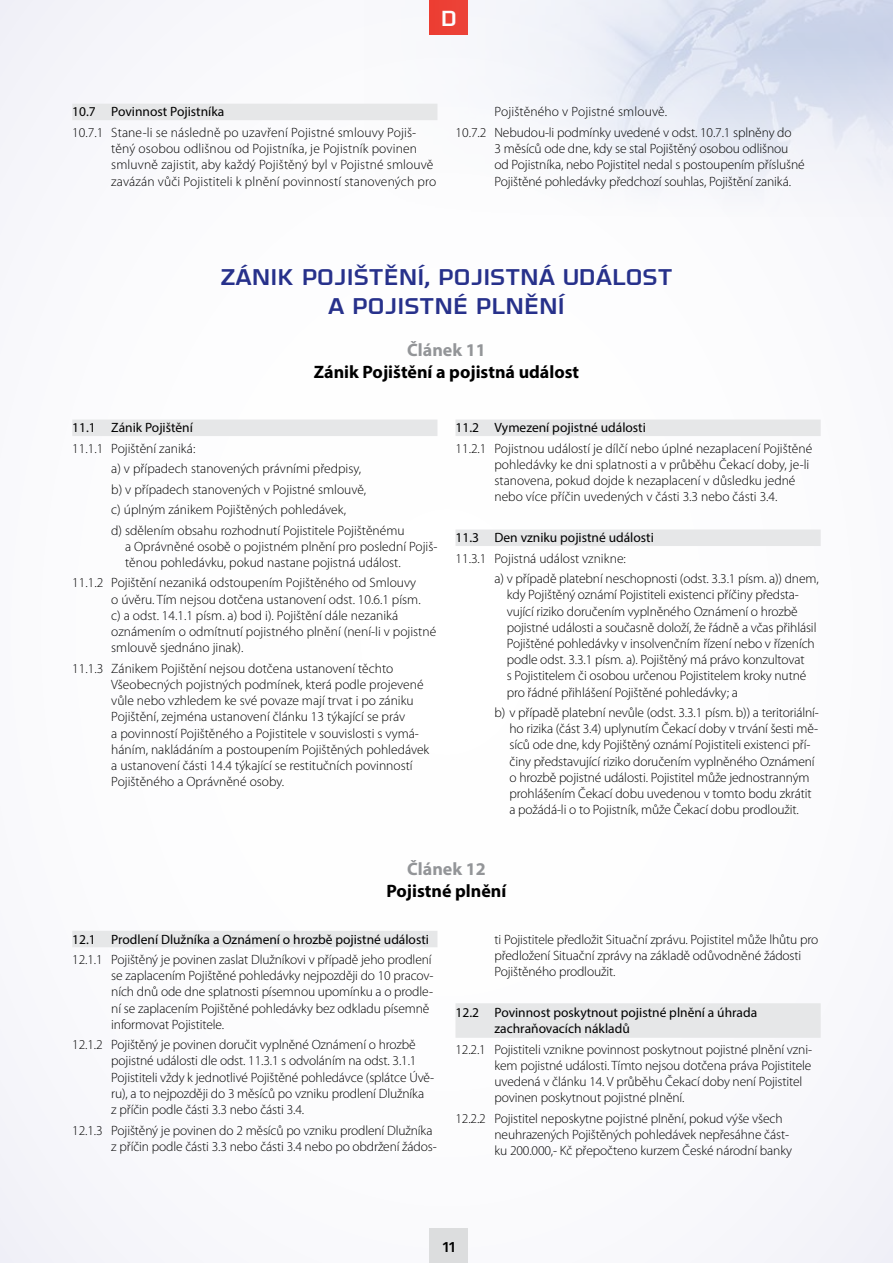
<style>
.page{position:relative;width:893px;height:1263px;background:#fff}
.page>*{position:absolute;margin:0;border:0;box-sizing:border-box;transform-origin:0 0}
.t1{font:500 24px/28.8px "Olney";color:#27318b;text-align:center}
.t2{font:500 22.95px "Olney";color:#fff}
.t3{font:700 18px "Myriad Pro";color:#000}
.t4{font:700 18px "Myriad Pro";color:#939598}
.t5{font:500 15px "Olney";color:#000}
.t6{font:300 13.5px/16.2px "Myriad Pro";letter-spacing:-.01em;color:#000}
.t7{font:13.5px/16.2px "Myriad Pro";color:#000}
.t8{font:300 13.5px/16.2px "Myriad Pro";letter-spacing:.01em;color:#000}
</style>
<div class="page">
<div style="left:429px;top:1229px;width:39px;height:34px;background:#dcddde"></div>
<img style="left:364px;top:0;width:529px;height:217px">
<div style="left:72px;top:104px;width:365px;height:16px;background:#e6e7e8"></div>
<div style="left:72px;top:420px;width:365px;height:16px;background:#e6e7e8"></div>
<div style="left:455px;top:420px;width:366px;height:16px;background:#e6e7e8"></div>
<div style="left:455px;top:529px;width:366px;height:17px;background:#e6e7e8"></div>
<div style="left:72px;top:931px;width:365px;height:16px;background:#e6e7e8"></div>
<div style="left:455px;top:1003px;width:366px;height:35px;background:#e6e7e8"></div>
<h2 class="t2" style="left:441px;top:3px;width:17px">D</h2>
<p class="t7" style="left:72px;top:104px;width:154px">10.7 Povinnost Pojistníka</p>
<p class="t8" style="left:111px;top:125px;width:326px;text-indent:-39px">10.7.1 Stane-li se následně po uzavření Pojistné smlouvy Pojiš&shy;těný osobou odlišnou od Pojistníka, je Pojistník povinen smluvně zajistit, aby každý Pojištěný byl v Pojistné smlouvě zavázán vůči Pojistiteli k plnění povinností stanovených pro</p>
<p class="t6" style="left:455px;top:102px;width:338px;line-height:20.4px;text-indent:39px">Pojištěného v Pojistné smlouvě.<br>10.7.2 Nebudou-li podmínky uvedené v odst. 10.7.1 splněny do</p>
<p class="t6" style="left:494px;top:141px;width:312px">3 měsíců ode dne, kdy se stal Pojištěný osobou odlišnou od Pojistníka, nebo Pojistitel nedal s postoupením příslušné<br>Pojištěné pohledávky předchozí souhlas, Pojištění zaniká.</p>
<h1 class="t1" style="left:220px;top:262px;width:454px">ZÁNIK POJIŠTĚNÍ, POJISTNÁ UDÁLOST<br>A POJISTNÉ PLNĚNÍ</h1>
<h3 class="t4" style="left:407px;top:338px;width:80px">Článek 11</h3>
<h3 class="t3" style="left:314px;top:360px;width:267px">Zánik Pojištění a pojistná událost</h3>
<p class="t7" style="left:72px;top:419px;width:122px">11.1 Zánik Pojištění</p>
<p class="t6" style="left:111px;top:438px;width:295px;line-height:20.4px;text-indent:-39px">11.1.1 Pojištění zaniká:<br>a) v případech stanovených právními předpisy,<br>b) v případech stanovených v Pojistné smlouvě,<br>c) úplným zánikem Pojištěných pohledávek,<br>d) sdělením obsahu rozhodnutí Pojistitele Pojištěnému</p>
<p class="t6" style="left:125px;top:538px;width:314px">a Oprávněné osobě o pojistném plnění pro poslední Pojiš&shy;těnou pohledávku, pokud nastane pojistná událost.</p>
<p class="t6" style="left:111px;top:575px;width:326px;text-indent:-39px">11.1.2 Pojištění nezaniká odstoupením Pojištěného od Smlouvy<br>o úvěru. Tím nejsou dotčena ustanovení odst. 10.6.1 písm.<br>c) a odst. 14.1.1 písm. a) bod i). Pojištění dále nezaniká oznámením o odmítnutí pojistného plnění (není-li v pojistné smlouvě sjednáno jinak).</p>
<p class="t6" style="left:111px;top:660px;width:320px;text-indent:-39px">11.1.3 Zánikem Pojištění nejsou dotčena ustanovení těchto Všeobecných pojistných podmínek, která podle projevené vůle nebo vzhledem ke své povaze mají trvat i po zániku Pojištění, zejména ustanovení článku 13 týkající se práv<br>a povinností Pojištěného a Pojistitele v souvislosti s vymá&shy;háním, nakládáním a postoupením Pojištěných pohledávek a ustanovení části 14.4 týkající se restitučních povinností Pojištěného a Oprávněné osoby.</p>
<p class="t7" style="left:455px;top:419px;width:192px">11.2 Vymezení pojistné události</p>
<p class="t6" style="left:494px;top:440px;width:319px;text-indent:-39px">11.2.1 Pojistnou událostí je dílčí nebo úplné nezaplacení Pojištěné pohledávky ke dni splatnosti a v průběhu Čekací doby, je-li stanovena, pokud dojde k nezaplacení v důsledku jedné nebo více příčin uvedených v části 3.3 nebo části 3.4.</p>
<p class="t7" style="left:455px;top:529px;width:200px">11.3 Den vzniku pojistné události</p>
<p class="t6" style="left:494px;top:548px;width:326px;line-height:20.4px;text-indent:-39px">11.3.1 Pojistná událost vznikne:<br>a) v případě platební neschopnosti (odst. 3.3.1 písm. a)) dnem,</p>
<p class="t6" style="left:507px;top:587px;width:311px">kdy Pojištěný oznámí Pojistiteli existenci příčiny předsta&shy;vující riziko doručením vyplněného Oznámení o hrozbě pojistné události a současně doloží, že řádně a včas přihlásil Pojištěné pohledávky v insolvenčním řízení nebo v řízeních podle odst. 3.3.1 písm. a). Pojištěný má právo konzultovat<br>s Pojistitelem či osobou určenou Pojistitelem kroky nutné pro řádné přihlášení Pojištěné pohledávky; a</p>
<p class="t6" style="left:509px;top:705px;width:311px;text-indent:-15px">b) v případě platební nevůle (odst. 3.3.1 písm. b)) a teritoriální&shy;ho rizika (část 3.4) uplynutím Čekací doby v trvání šesti mě&shy;síců ode dne, kdy Pojištěný oznámí Pojistiteli existenci pří&shy;činy představující riziko doručením vyplněného Oznámení o hrozbě pojistné události. Pojistitel může jednostranným prohlášením Čekací dobu uvedenou v tomto bodu zkrátit a požádá-li o to Pojistník, může Čekací dobu prodloužit.</p>
<h3 class="t4" style="left:407px;top:857px;width:80px">Článek 12</h3>
<h3 class="t3" style="left:386px;top:879px;width:121px">Pojistné plnění</h3>
<p class="t7" style="left:72px;top:931px;width:358px">12.1 Prodlení Dlužníka a Oznámení o hrozbě pojistné události</p>
<p class="t6" style="left:111px;top:952px;width:324px;text-indent:-39px">12.1.1 Pojištěný je povinen zaslat Dlužníkovi v případě jeho prodlení se zaplacením Pojištěné pohledávky nejpozději do 10 pracov&shy;ních dnů ode dne splatnosti písemnou upomínku a o prodle&shy;ní se zaplacením Pojištěné pohledávky bez odkladu písemně informovat Pojistitele.</p>
<p class="t6" style="left:111px;top:1037px;width:325px;text-indent:-39px">12.1.2 Pojištěný je povinen doručit vyplněné Oznámení o hrozbě pojistné události dle odst. 11.3.1 s odvoláním na odst. 3.1.1<br>Pojistiteli vždy k jednotlivé Pojištěné pohledávce (splátce Úvě&shy;ru), a to nejpozději do 3 měsíců po vzniku prodlení Dlužníka<br>z příčin podle části 3.3 nebo části 3.4.</p>
<p class="t6" style="left:111px;top:1122px;width:327px;text-indent:-39px">12.1.3 Pojištěný je povinen do 2 měsíců po vzniku prodlení Dlužníka z příčin podle části 3.3 nebo části 3.4 nebo po obdržení žádos-</p>
<p class="t6" style="left:494px;top:931px;width:325px">ti Pojistitele předložit Situační zprávu. Pojistitel může lhůtu pro předložení Situační zprávy na základě odůvodněné žádosti<br>Pojištěného prodloužit.</p>
<p class="t7" style="left:494px;top:1004px;width:264px;text-indent:-39px">12.2 Povinnost poskytnout pojistné plnění a úhrada zachraňovacích nákladů</p>
<p class="t6" style="left:494px;top:1041px;width:319px;text-indent:-39px">12.2.1 Pojistiteli vznikne povinnost poskytnout pojistné plnění vzni&shy;kem pojistné události. Tímto nejsou dotčena práva Pojistitele uvedená v článku 14. V průběhu Čekací doby není Pojistitel povinen poskytnout pojistné plnění.</p>
<p class="t6" style="left:494px;top:1110px;width:299px;text-indent:-39px">12.2.2 Pojistitel neposkytne pojistné plnění, pokud výše všech neuhrazených Pojištěných pohledávek nepřesáhne část&shy;ku 200.000,- Kč přepočteno kurzem České národní banky</p>
<p class="t5" style="left:443px;top:1237px;width:14px">11</p>
</div>
